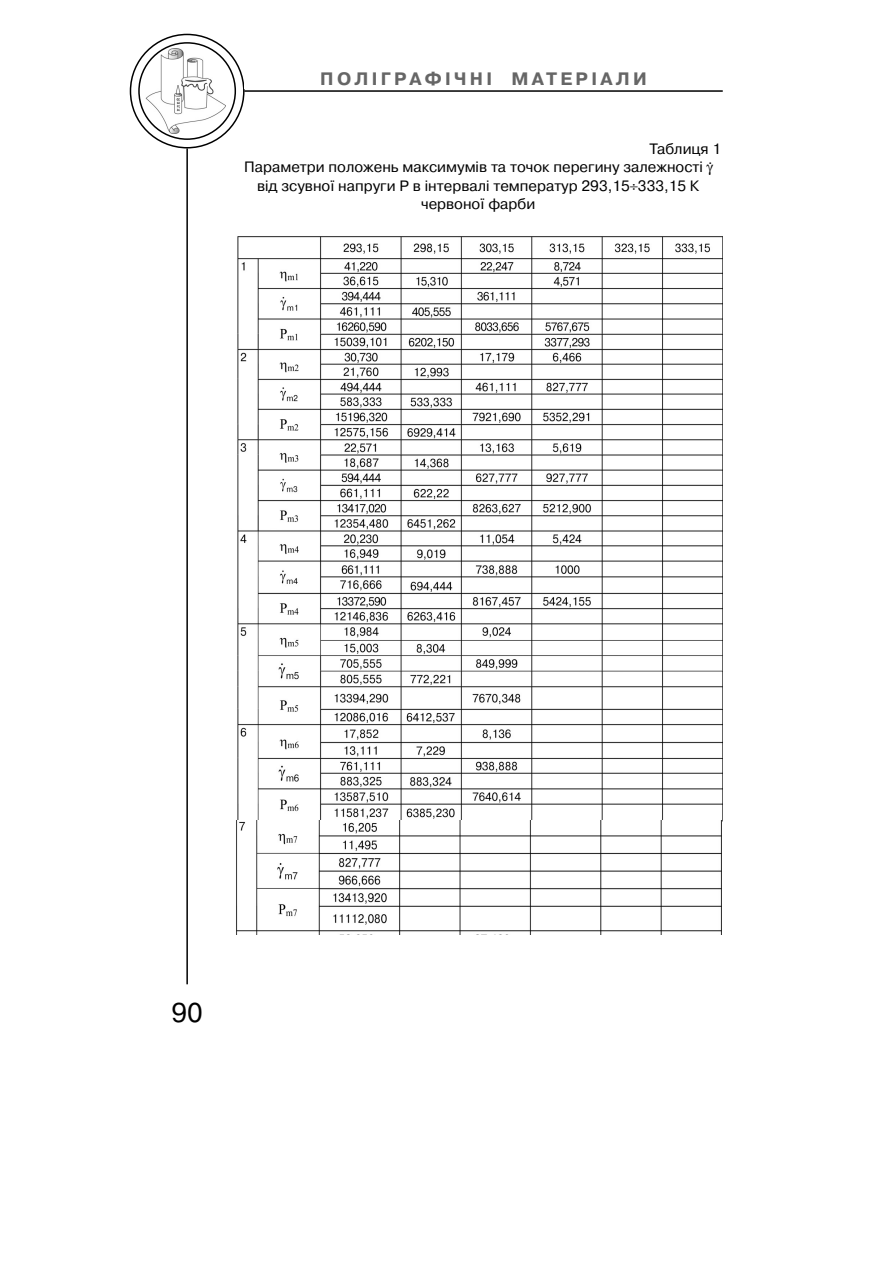
<style>
.page{position:relative;width:893px;height:1263px;background:#fff}
.page>*{position:absolute;margin:0;border:0;box-sizing:border-box;transform-origin:0 0}
.t1{font:27px "Pragmatica C";color:#000}
.t2{font:700 18px "Pragmatica C";letter-spacing:.18em;color:#666}
.t3{font:15px/18px "Pragmatica C";color:#000}
</style>
<div class="page">
<hr style="left:244px;top:90px;width:479px;height:2px;background:#000">
<hr style="left:186px;top:148px;width:2px;height:836px;background:#000">
<svg style="left:130px;top:34px;width:115px;height:115px"></svg>
<div style="left:244px;top:59px;width:479px;height:30px;background:#fff"></div>
<div style="left:234px;top:142px;width:489px;height:83px;background:#fff"></div>
<img style="left:236px;top:236px;width:487px;height:586px">
<img style="left:236px;top:821px;width:485px;height:113px">
<p class="t2" style="left:320px;top:72px;width:328px">ПОЛІГРАФІЧНІ МАТЕРІАЛИ</p>
<p class="t3" style="left:244px;top:142px;width:478px;text-indent:405px">Таблиця 1<br>Параметри положень максимумів та точок перегину залежності</p>
<p class="t3" style="left:257px;top:178px;width:444px;text-align:center">від зсувної напруги Р в інтервалі температур 293,15 333,15 К червоної фарби</p>
<h1 class="t1" style="left:171px;top:1003px;width:33px">90</h1>
</div>
